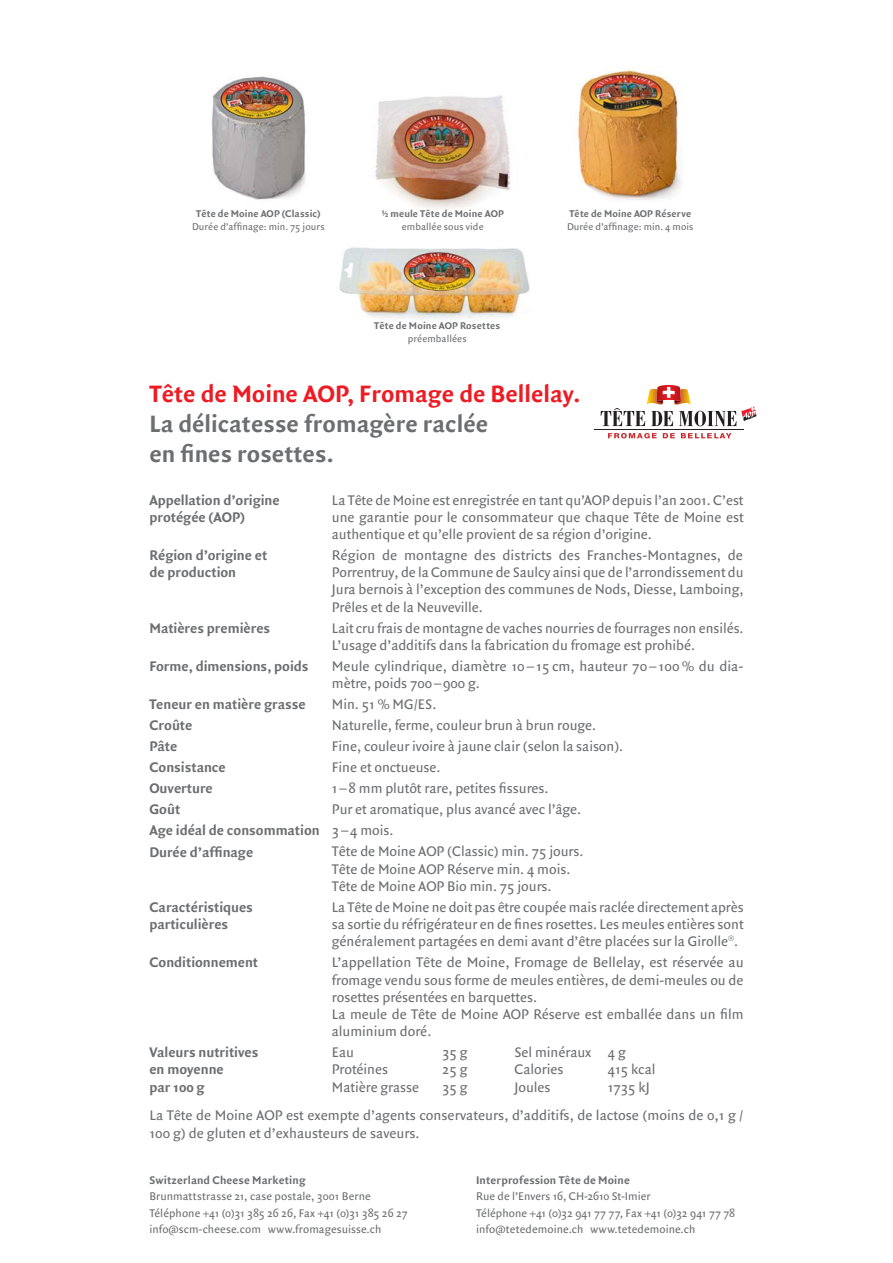
<style>
.page{position:relative;width:893px;height:1263px;background:#fff}
.page>*{position:absolute;margin:0;border:0;box-sizing:border-box;transform-origin:0 0}
.t1{font:700 25.5px/29.8px "Quadraat Sans";color:#6d6e70}
.t2{font:700 25.5px "Quadraat Sans";color:#ed1c24}
.t3{font:15px/17.2px "Quadraat Sans";letter-spacing:-.005em;color:#6d6e70}
.t4{font:700 15px/17.2px "Quadraat Sans";letter-spacing:-.005em;color:#6d6e70}
.t5{font:12px/16.5px "Quadraat Sans";letter-spacing:.005em;color:#6d6e70}
.t6{font:700 12px "Quadraat Sans";letter-spacing:.01em;color:#6d6e70}
.t7{font:700 10.5px "Quadraat Sans";letter-spacing:.015em;color:#6d6e70}
.t8{font:10.5px "Quadraat Sans";letter-spacing:.01em;color:#6d6e70}
.s1{font-weight:700}
</style>
<div class="page">
<img style="left:339px;top:247px;width:191px;height:72px">
<img style="left:375px;top:95px;width:135px;height:114px">
<img style="left:211px;top:76px;width:95px;height:124px">
<img style="left:577px;top:70px;width:104px;height:130px">
<hr style="left:593px;top:429px;width:150px;height:1px;background:#231f20">
<svg style="left:608px;top:433px;width:48px;height:5px"></svg>
<svg style="left:662px;top:433px;width:12px;height:5px"></svg>
<svg style="left:681px;top:433px;width:50px;height:5px"></svg>
<svg style="left:600px;top:385px;width:156px;height:41px"></svg>
<p class="t7" style="left:196px;top:210px;width:126px">Tête de Moine AOP (Classic)</p>
<p class="t8" style="left:192px;top:222px;width:134px">Durée d’affinage: min. 75 jours</p>
<p class="t7" style="left:381px;top:210px;width:124px">½ meule Tête de Moine AOP</p>
<p class="t8" style="left:402px;top:222px;width:83px">emballée sous vide</p>
<p class="t7" style="left:374px;top:322px;width:128px">Tête de Moine AOP Rosettes</p>
<p class="t8" style="left:408px;top:335px;width:60px">préemballées</p>
<p class="t7" style="left:569px;top:210px;width:123px">Tête de Moine AOP Réserve</p>
<p class="t8" style="left:567px;top:222px;width:128px">Durée d’affinage: min. 4 mois</p>
<h1 class="t2" style="left:149px;top:384px;width:432px">Tête de Moine AOP, Fromage de Bellelay.</h1>
<h1 class="t1" style="left:149px;top:411px;width:340px">La délicatesse fromagère raclée en fines rosettes.</h1>
<p class="t4" style="left:149px;top:492px;width:132px">Appellation d’origine protégée (AOP)</p>
<p class="t3" style="left:332px;top:492px;width:413px;text-align:justify">La Tête de Moine est enregistrée en tant qu’AOP depuis l’an 2001. C’est une garantie pour le consommateur que chaque Tête de Moine est authentique et qu’elle provient de sa région d’origine.</p>
<p class="t4" style="left:149px;top:548px;width:119px">Région d’origine et de production</p>
<p class="t3" style="left:332px;top:548px;width:413px;text-align:justify">Région de montagne des districts des Franches-Montagnes, de Porrentruy, de la Commune de Saulcy ainsi que de l’arrondissement du Jura bernois à l’exception des communes de Nods, Diesse, Lamboing, Prêles et de la Neuveville.</p>
<p class="t4" style="left:149px;top:620px;width:122px">Matières premières</p>
<p class="t3" style="left:332px;top:620px;width:413px">Lait cru frais de montagne de vaches nourries de fourrages non ensilés.<br>L’usage d’additifs dans la fabrication du fromage est prohibé.</p>
<p class="t4" style="left:149px;top:659px;width:161px">Forme, dimensions, poids</p>
<p class="t3" style="left:332px;top:659px;width:413px">Meule cylindrique, diamètre 10 – 15 cm, hauteur 70 – 100 % du dia&shy;mètre, poids 700 – 900 g.</p>
<p class="t4" style="left:149px;top:697px;width:158px">Teneur en matière grasse</p>
<p class="t3" style="left:332px;top:697px;width:106px">Min. 51 % MG/ES.</p>
<p class="t4" style="left:149px;top:718px;width:44px">Croûte</p>
<p class="t3" style="left:332px;top:718px;width:266px">Naturelle, ferme, couleur brun à brun rouge.</p>
<p class="t4" style="left:149px;top:739px;width:30px">Pâte</p>
<p class="t3" style="left:332px;top:739px;width:293px">Fine, couleur ivoire à jaune clair (selon la saison).</p>
<p class="t4" style="left:149px;top:760px;width:78px">Consistance</p>
<p class="t3" style="left:332px;top:760px;width:110px">Fine et onctueuse.</p>
<p class="t4" style="left:149px;top:781px;width:65px">Ouverture</p>
<p class="t3" style="left:332px;top:781px;width:218px">1 – 8 mm plutôt rare, petites fissures.</p>
<p class="t4" style="left:149px;top:802px;width:32px">Goût</p>
<p class="t3" style="left:149px;top:800px;width:433px;line-height:21px;text-indent:182px">Pur et aromatique, plus avancé avec l’âge.<br><span class="s1">Age idéal de consommation</span> 3 – 4 mois.<br><span class="s1">Durée d’affinage</span></p>
<p class="t3" style="left:332px;top:844px;width:253px">Tête de Moine AOP (Classic) min. 75 jours.<br>Tête de Moine AOP Réserve min. 4 mois.<br>Tête de Moine AOP Bio min. 75 jours.</p>
<p class="t4" style="left:149px;top:900px;width:105px">Caractéristiques particulières</p>
<p class="t3" style="left:332px;top:900px;width:413px;text-align:justify">La Tête de Moine ne doit pas être coupée mais raclée directement après sa sortie du réfrigérateur en de fines rosettes. Les meules entières sont généralement partagées en demi avant d’être placées sur la Girolle<sup>®</sup>.</p>
<p class="t4" style="left:149px;top:955px;width:110px">Conditionnement</p>
<p class="t3" style="left:332px;top:955px;width:413px">L’appellation Tête de Moine, Fromage de Bellelay, est réservée au fromage vendu sous forme de meules entières, de demi-meules ou de rosettes présentées en barquettes.<br>La meule de Tête de Moine AOP Réserve est emballée dans un film aluminium doré.</p>
<p class="t4" style="left:149px;top:1045px;width:111px">Valeurs nutritives en moyenne<br>par 100 g</p>
<p class="t3" style="left:332px;top:1045px;width:89px">Eau<br>Protéines<br>Matière grasse</p>
<p class="t3" style="left:442px;top:1045px;width:27px;text-align:justify">35 g 25 g 35 g</p>
<p class="t3" style="left:514px;top:1045px;width:78px">Sel minéraux<br>Calories<br>Joules</p>
<p class="t3" style="left:607px;top:1045px;width:49px">4 g<br>415 kcal<br>1735 kJ</p>
<p class="t3" style="left:149px;top:1108px;width:595px;line-height:18px">La Tête de Moine AOP est exempte d’agents conservateurs, d’additifs, de lactose (moins de 0,1 g /<br>100 g) de gluten et d’exhausteurs de saveurs.</p>
<p class="t6" style="left:149px;top:1175px;width:158px">Switzerland Cheese Marketing</p>
<p class="t5" style="left:149px;top:1189px;width:260px">Brunmattstrasse 21, case postale, 3001 Berne<br>Téléphone +41 (0)31 385 26 26, Fax +41 (0)31 385 26 27 info@scm-cheese.com www.fromagesuisse.ch</p>
<p class="t6" style="left:476px;top:1175px;width:155px">Interprofession Tête de Moine</p>
<p class="t5" style="left:476px;top:1189px;width:260px">Rue de l’Envers 16, CH-2610 St-Imier<br>Téléphone +41 (0)32 941 77 77, Fax +41 (0)32 941 77 78 info@tetedemoine.ch www.tetedemoine.ch</p>
</div>
